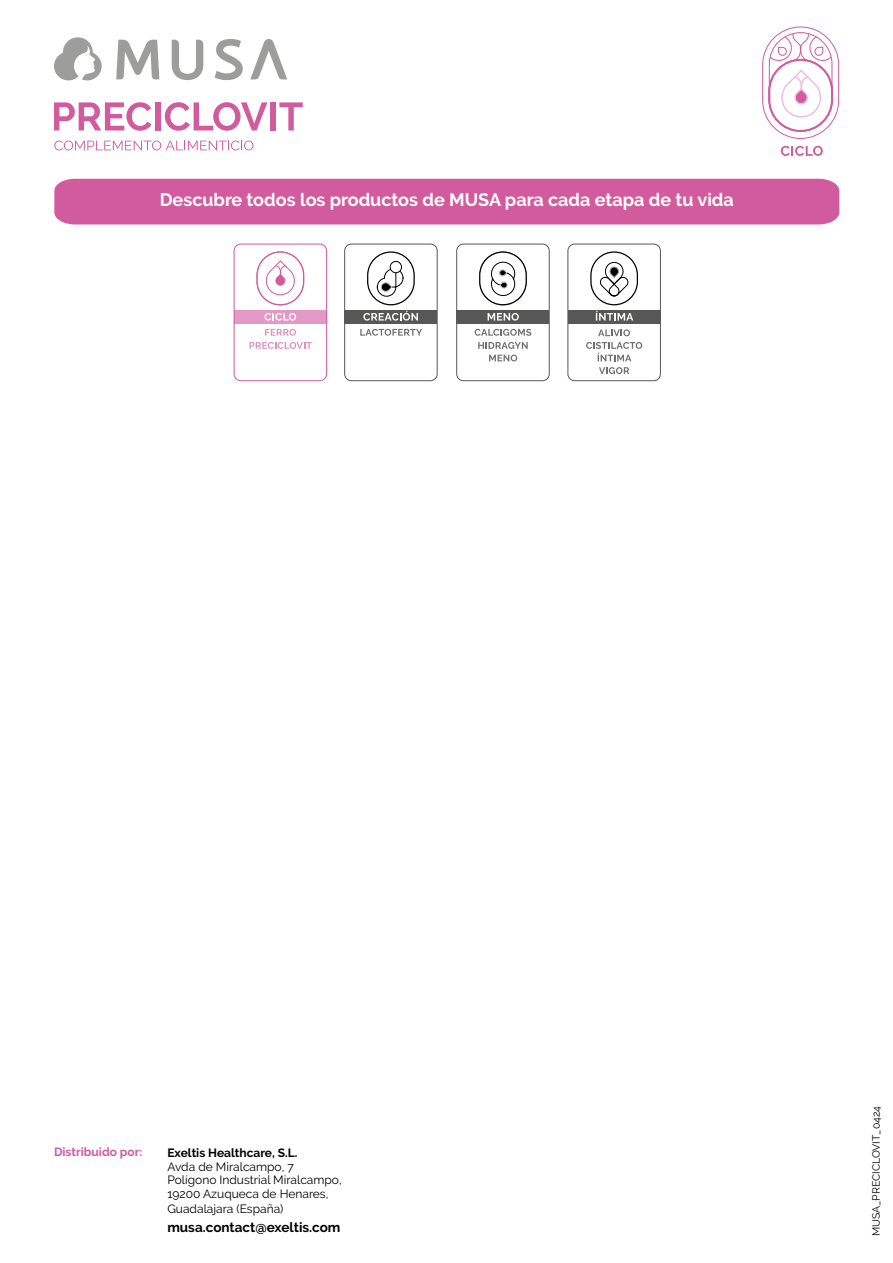
<style>
.page{position:relative;width:893px;height:1263px;background:#fff}
.page>*{position:absolute;margin:0;border:0;box-sizing:border-box;transform-origin:0 0}
.t1{font:700 18px "Raleway";color:#fff}
.t2{font:700 13.5px "Raleway";color:#000}
.t3{font:12px/13.5px "Raleway";color:#000}
.t4{font:700 12px "Raleway";color:#000}
.t5{font:700 12px "Raleway";color:#d25b9d}
.t6{font:10.5px "Raleway";color:#000}
</style>
<div class="page">
<svg style="left:250px;top:39px;width:37px;height:40px"></svg>
<svg style="left:215px;top:39px;width:28px;height:41px"></svg>
<svg style="left:172px;top:40px;width:31px;height:40px"></svg>
<svg style="left:116px;top:40px;width:43px;height:39px"></svg>
<svg style="left:54px;top:37px;width:48px;height:43px"></svg>
<svg style="left:54px;top:141px;width:199px;height:9px"></svg>
<div style="left:54px;top:179px;width:785px;height:45px;background:#d25b9d"></div>
<div style="left:234px;top:310px;width:92px;height:14px;background:#e299c3"></div>
<div style="left:234px;top:244px;width:93px;height:137px;border:1px solid #d25b9d;border-radius:7px"></div>
<svg style="left:265px;top:329px;width:31px;height:7px"></svg>
<svg style="left:250px;top:342px;width:62px;height:7px"></svg>
<svg style="left:265px;top:313px;width:31px;height:8px"></svg>
<svg style="left:257px;top:252px;width:47px;height:53px"></svg>
<div style="left:256px;top:251px;width:48px;height:54px;border:1px solid #d25b9d;border-radius:23px"></div>
<svg style="left:264px;top:260px;width:32px;height:36px"></svg>
<div style="left:345px;top:310px;width:92px;height:14px;background:#575756"></div>
<div style="left:344px;top:244px;width:93px;height:137px;border:1px solid #575756;border-radius:7px"></div>
<svg style="left:360px;top:329px;width:62px;height:7px"></svg>
<svg style="left:363px;top:311px;width:55px;height:10px"></svg>
<div style="left:367px;top:251px;width:48px;height:54px;border:1px solid #000;border-radius:23px"></div>
<svg style="left:376px;top:262px;width:28px;height:35px"></svg>
<div style="left:390px;top:261px;width:11px;height:12px;background:#fff;border-radius:50%"></div>
<div style="left:390px;top:261px;width:12px;height:12px;border:1px solid #000;border-radius:50%"></div>
<div style="left:457px;top:310px;width:92px;height:14px;background:#575756"></div>
<svg style="left:475px;top:329px;width:56px;height:7px"></svg>
<svg style="left:478px;top:342px;width:50px;height:7px"></svg>
<svg style="left:489px;top:355px;width:28px;height:6px"></svg>
<div style="left:456px;top:244px;width:93px;height:137px;border:1px solid #575756;border-radius:7px"></div>
<svg style="left:488px;top:313px;width:31px;height:8px"></svg>
<div style="left:479px;top:251px;width:48px;height:54px;border:1px solid #000;border-radius:23px"></div>
<svg style="left:491px;top:261px;width:25px;height:35px"></svg>
<div style="left:568px;top:310px;width:92px;height:14px;background:#575756"></div>
<svg style="left:598px;top:329px;width:32px;height:7px"></svg>
<svg style="left:586px;top:342px;width:56px;height:19px"></svg>
<svg style="left:599px;top:367px;width:30px;height:7px"></svg>
<div style="left:568px;top:244px;width:93px;height:137px;border:1px solid #575756;border-radius:7px"></div>
<svg style="left:596px;top:311px;width:37px;height:9px"></svg>
<div style="left:590px;top:251px;width:48px;height:54px;border:1px solid #000;border-radius:23px"></div>
<svg style="left:600px;top:262px;width:28px;height:35px"></svg>
<svg style="left:781px;top:146px;width:42px;height:10px"></svg>
<svg style="left:763px;top:27px;width:76px;height:111px"></svg>
<div style="left:762px;top:27px;width:77px;height:112px;border:1px solid #d25b9d;border-radius:38px"></div>
<div style="left:769px;top:60px;width:63px;height:71px;background:#fff;border-radius:31px"></div>
<div style="left:768px;top:59px;width:65px;height:73px;border:2px solid #d25b9d;border-radius:31px"></div>
<svg style="left:769px;top:33px;width:63px;height:85px"></svg>
<svg style="left:54px;top:102px;width:97px;height:29px"></svg>
<div style="left:155px;top:102px;width:6px;height:28px;background:#d25b9d"></div>
<svg style="left:165px;top:102px;width:102px;height:29px"></svg>
<div style="left:270px;top:102px;width:6px;height:28px;background:#d25b9d"></div>
<svg style="left:279px;top:102px;width:24px;height:28px"></svg>
<h1 class="t1" style="left:160px;top:190px;width:576px">Descubre todos los productos de MUSA para cada etapa de tu vida</h1>
<p class="t5" style="left:54px;top:1145px;width:90px">Distribuido por:</p>
<p class="t4" style="left:167px;top:1146px;width:132px">Exeltis Healthcare, S.L.</p>
<p class="t3" style="left:167px;top:1160px;width:176px">Avda de Miralcampo, 7<br>Polígono Industrial Miralcampo,<br>19200 Azuqueca de Henares,</p>
<p class="t3" style="left:167px;top:1202px;width:118px">Guadalajara (España)</p>
<p class="t2" style="left:167px;top:1219px;width:175px">musa.contact@exeltis.com</p>
<p class="t6" style="left:870px;top:1236px;width:132px;rotate:-90deg">MUSA_PRECICLOVIT_0424</p>
</div>
